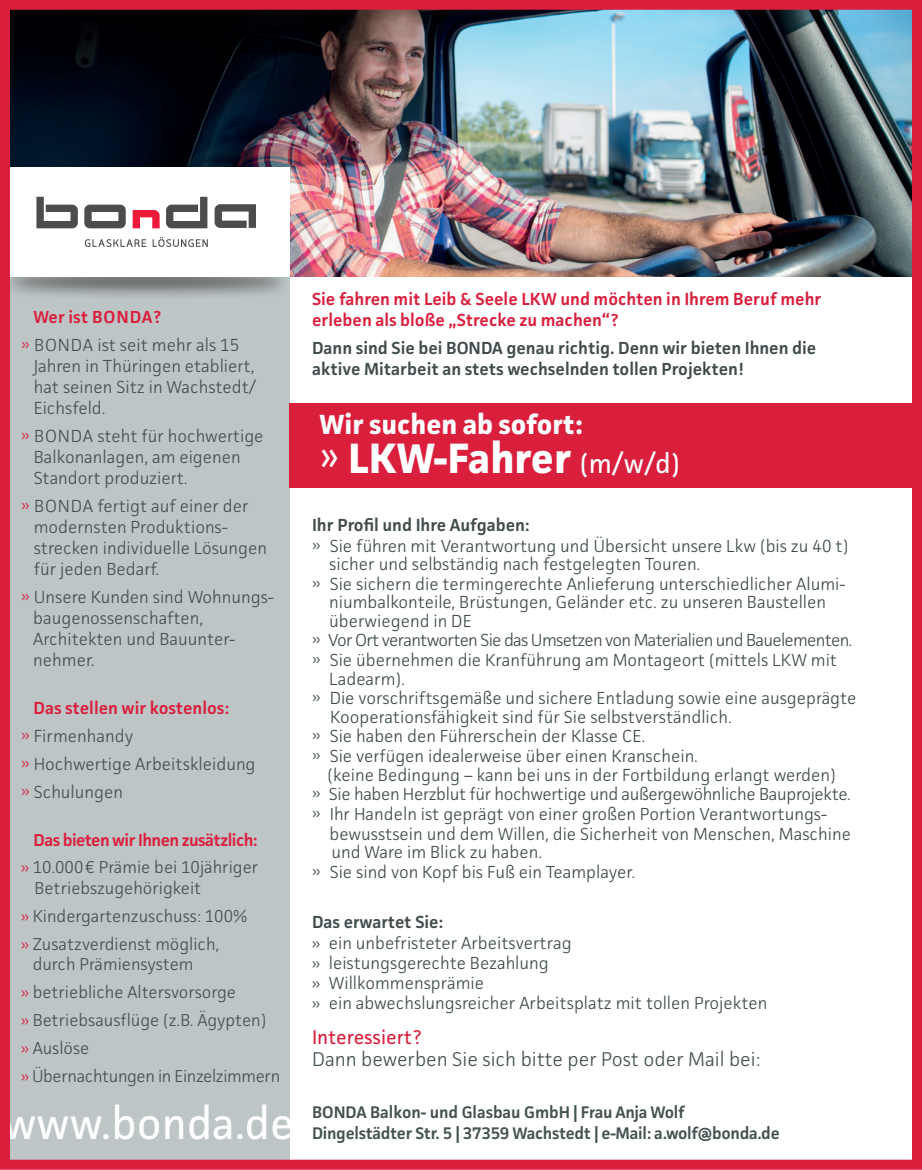
<style>
.page{position:relative;width:922px;height:1170px;background:#fff}
.page>*{position:absolute;margin:0;border:0;box-sizing:border-box;transform-origin:0 0}
.t1{font:45px "Facit";color:#fff}
.t2{font:700 42.5px "Facit";color:#fff}
.t3{font:700 27.75px "Facit";color:#fff}
.t4{font:300 20px "Facit";color:#435151}
.t5{font:20px "Facit";color:#da1f3d}
.t6{font:300 17.5px/20px "Facit";color:#404c4c}
.t7{font:300 17.5px/21px "Facit";color:#435151}
.t8{font:600 17.5px/21px "Facit";color:#404c4c}
.t9{font:600 17.5px/21px "Facit";color:#da1f3d}
.t10{font:300 17.5px "Facit";letter-spacing:-.04em;color:#404c4c}
.t11{font:300 17.5px "Facit";letter-spacing:-.02em;color:#404c4c}
.t12{font:300 17.25px/27.8px "Facit";color:#435151}
.t13{font:600 17.25px/27.8px "Facit";letter-spacing:-.03em;color:#da1f3d;text-align:right}
.t14{font:600 16.75px/20.2px "Facit";letter-spacing:-.015em;color:#435151}
.s1{font-weight:600;color:#da1f3d}
.s2{color:#da1f3d}
.s3{font-weight:300}
.s4{font-weight:300;color:#435151}
.s5{font-family:"Dax OT";font-weight:500;font-stretch:condensed}
.s6{font-weight:400;font-size:27.5px}
</style>
<div class="page">
<div style="left:3px;top:276px;width:286px;height:889px;background:#bdc5c6"></div>
<img style="left:11px;top:11px;width:899px;height:265px">
<div style="left:1px;top:261px;width:292px;height:40px;background:#231f20;opacity:.75"></div>
<div style="left:10px;top:167px;width:279px;height:109px;background:#fff"></div>
<svg style="left:84px;top:205px;width:42px;height:23px"></svg>
<svg style="left:133px;top:210px;width:26px;height:18px"></svg>
<svg style="left:36px;top:197px;width:42px;height:31px"></svg>
<svg style="left:166px;top:197px;width:41px;height:31px"></svg>
<svg style="left:214px;top:204px;width:42px;height:24px"></svg>
<svg style="left:85px;top:237px;width:123px;height:10px"></svg>
<div style="left:289px;top:404px;width:632px;height:84px;background:#da1f3d"></div>
<div style="left:0;top:0;width:921px;height:1169px;border:10px solid #da1f3d"></div>
<p class="t7" style="left:21px;top:302px;width:219px;line-height:28px;text-indent:12px"><span class="s1">Wer ist BONDA?<br></span><span class="s2">»</span> BONDA ist seit mehr als 15</p>
<p class="t7" style="left:34px;top:355px;width:224px">Jahren in Thüringen etabliert, hat seinen Sitz in Wachstedt/<br>Eichsfeld.</p>
<p class="t7" style="left:34px;top:425px;width:231px;text-indent:-12px"><span class="s2">»</span> BONDA steht für hochwertige<br>Balkonanlagen, am eigenen<br>Standort produziert.</p>
<p class="t7" style="left:34px;top:495px;width:235px;text-indent:-12px"><span class="s2">»</span> BONDA fertigt auf einer der modernsten Produktions&shy;strecken individuelle Lösungen für jeden Bedarf.</p>
<p class="t7" style="left:33px;top:586px;width:242px;text-indent:-12px"><span class="s2">»</span> Unsere Kunden sind Wohnungs&shy;baugenossenschaften,<br>Architekten und Bauunter&shy;nehmer.</p>
<p class="t7" style="left:21px;top:693px;width:235px;line-height:28px;text-indent:12px"><span class="s1">Das stellen wir kostenlos:<br></span><span class="s2">»</span> Firmenhandy<br><span class="s2">»</span> Hochwertige Arbeitskleidung <span class="s2">»</span> Schulungen</p>
<p class="t13" style="left:21px;top:825px;width:239px">Das bieten wir Ihnen zusätzlich:<br><span class="s3">»</span> <span class="s4">10.000€ Prämie bei 10jähriger</span></p>
<p class="t12" style="left:21px;top:873px;width:228px;text-indent:14px">Betriebszugehörigkeit<br><span class="s2">»</span> Kindergartenzuschuss: 100% <span class="s2">»</span> Zusatzverdienst möglich,</p>
<p class="t12" style="left:21px;top:950px;width:261px;text-indent:12px">durch Prämiensystem<br><span class="s2">»</span> betriebliche Altersvorsorge<br><span class="s2">»</span> Betriebsausflüge (z.B. Ägypten)<br><span class="s2">»</span> Auslöse<br><span class="s2">»</span> Übernachtungen in Einzelzimmern</p>
<p class="t9" style="left:312px;top:288px;width:511px">Sie fahren mit Leib &amp; Seele LKW und möchten in Ihrem Beruf mehr erleben als bloße „Strecke zu machen“?</p>
<p class="t8" style="left:312px;top:337px;width:505px">Dann sind Sie bei BONDA genau richtig. Denn wir bieten Ihnen die aktive Mitarbeit an stets wechselnden tollen Projekten!</p>
<h3 class="t3" style="left:319px;top:407px;width:265px">Wir suchen ab sofort:</h3>
<h2 class="t2" style="left:319px;top:432px;width:362px"><span class="s5">»</span> LKW-Fahrer <span class="s6">(m/w/d)</span></h2>
<p class="t8" style="left:312px;top:513px;width:219px">Ihr Profil und Ihre Aufgaben:</p>
<p class="t6" style="left:312px;top:535px;width:537px">» Sie führen mit Verantwortung und Übersicht unsere Lkw (bis zu 40 t)</p>
<p class="t6" style="left:329px;top:554px;width:372px">sicher und selbständig nach festgelegten Touren.</p>
<p class="t6" style="left:312px;top:573px;width:534px">» Sie sichern die termingerechte Anlieferung unterschiedlicher Alumi-</p>
<p class="t6" style="left:329px;top:592px;width:498px">niumbalkonteile, Brüstungen, Geländer etc. zu unseren Baustellen</p>
<p class="t6" style="left:329px;top:610px;width:144px">überwiegend in DE</p>
<p class="t10" style="left:312px;top:629px;width:541px">» Vor Ort verantworten Sie das Umsetzen von Materialien und Bauelementen.</p>
<p class="t6" style="left:312px;top:649px;width:526px">» Sie übernehmen die Kranführung am Montageort (mittels LKW mit</p>
<p class="t6" style="left:329px;top:668px;width:77px">Ladearm).</p>
<p class="t6" style="left:312px;top:688px;width:545px">» Die vorschriftsgemäße und sichere Entladung sowie eine ausgeprägte</p>
<p class="t6" style="left:330px;top:706px;width:403px">Kooperationsfähigkeit sind für Sie selbstverständlich.</p>
<p class="t6" style="left:312px;top:726px;width:334px">» Sie haben den Führerschein der Klasse CE.</p>
<p class="t6" style="left:312px;top:745px;width:387px">» Sie verfügen idealerweise über einen Kranschein.</p>
<p class="t6" style="left:327px;top:764px;width:509px">(keine Bedingung – kann bei uns in der Fortbildung erlangt werden)</p>
<p class="t11" style="left:312px;top:783px;width:540px">» Sie haben Herzblut für hochwertige und außergewöhnliche Bauprojekte.</p>
<p class="t6" style="left:312px;top:803px;width:516px">» Ihr Handeln ist geprägt von einer großen Portion Verantwortungs-</p>
<p class="t6" style="left:329px;top:823px;width:523px">bewusstsein und dem Willen, die Sicherheit von Menschen, Maschine</p>
<p class="t6" style="left:331px;top:841px;width:212px">und Ware im Blick zu haben.</p>
<p class="t6" style="left:312px;top:861px;width:324px">» Sie sind von Kopf bis Fuß ein Teamplayer.</p>
<p class="t8" style="left:312px;top:911px;width:133px">Das erwartet Sie:</p>
<p class="t6" style="left:312px;top:932px;width:456px">» ein unbefristeter Arbeitsvertrag<br>» leistungsgerechte Bezahlung<br>» Willkommensprämie<br>» ein abwechslungsreicher Arbeitsplatz mit tollen Projekten</p>
<p class="t5" style="left:312px;top:1024px;width:111px">Interessiert?</p>
<p class="t4" style="left:312px;top:1046px;width:450px">Dann bewerben Sie sich bitte per Post oder Mail bei:</p>
<h1 class="t1" style="left:4px;top:1094px;width:292px">www.bonda.de</h1>
<p class="t14" style="left:312px;top:1101px;width:469px">BONDA Balkon- und Glasbau GmbH | Frau Anja Wolf<br>Dingelstädter Str. 5 | 37359 Wachstedt | e-Mail: a.wolf@bonda.de</p>
</div>
